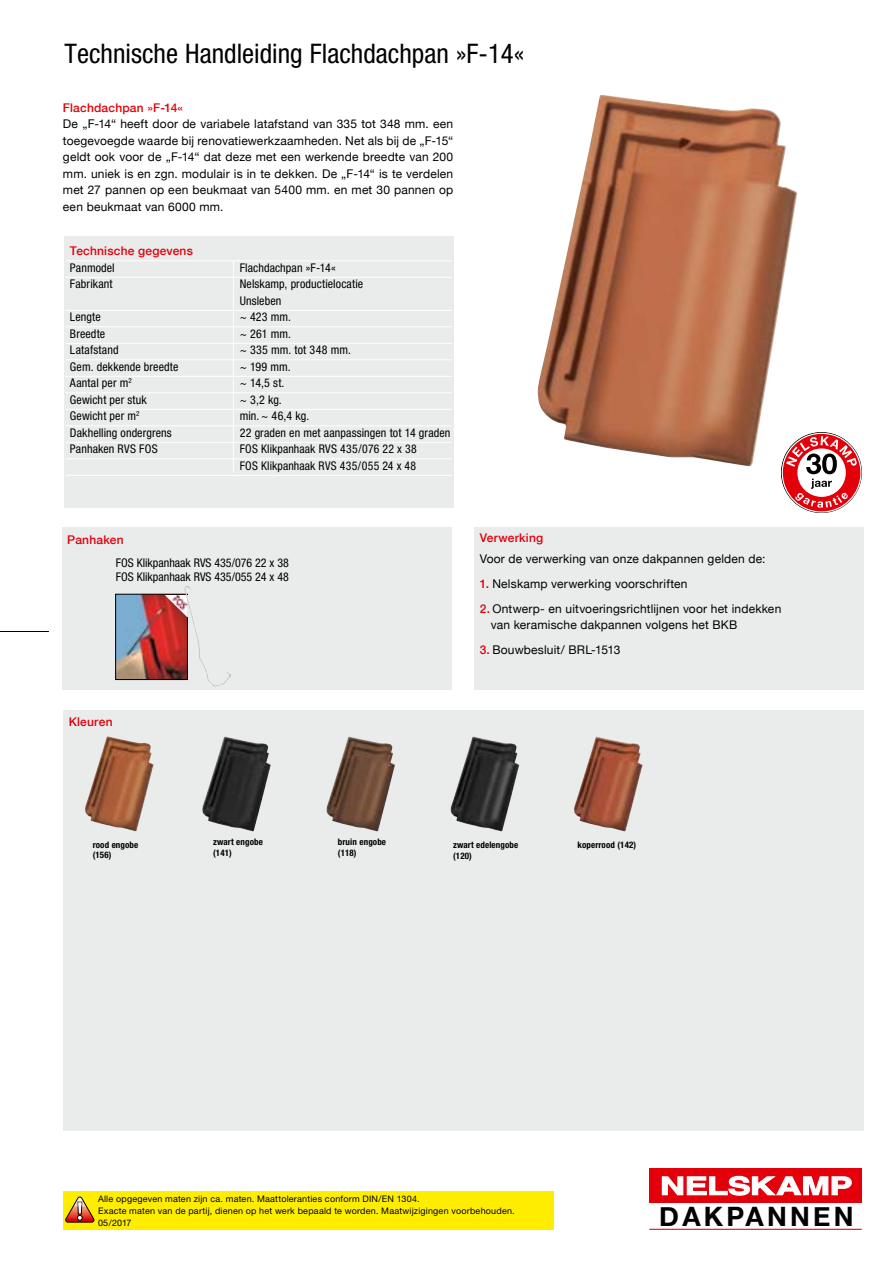
<style>
.page{position:relative;width:893px;height:1263px;background:#fff}
.page>*{position:absolute;margin:0;border:0;box-sizing:border-box;transform-origin:0 0}
.t1{font:condensed 27px "Helvetica Neue";color:#000}
.t2{font:700 26.7px "Helvetica Neue";letter-spacing:.12em;color:#000}
.t3{font:12px/16.5px "Helvetica Neue";letter-spacing:.015em;color:#000}
.t4{font:condensed 12px/16.5px "Helvetica Neue";letter-spacing:.01em;color:#000}
.t5{font:500 12px "Helvetica Neue";letter-spacing:.015em;color:#e3000b}
.t6{font:9px/12px "Helvetica Neue";letter-spacing:.02em;color:#000}
.t7{font:700 condensed 9px/10.8px "Helvetica Neue";letter-spacing:.01em;color:#000}
.s1{font-weight:500;color:#e3000b}
</style>
<div class="page">
<div style="left:63px;top:1192px;width:491px;height:38px;background:#ffed00"></div>
<svg style="left:65px;top:1196px;width:29px;height:26px"></svg>
<div style="left:64px;top:237px;width:390px;height:271px;background:#eaebeb"></div>
<div style="left:63px;top:710px;width:800px;height:421px;background:#eaebeb"></div>
<div style="left:63px;top:527px;width:389px;height:163px;background:#eaebeb"></div>
<div style="left:474px;top:527px;width:389px;height:163px;background:#eaebeb"></div>
<hr style="left:649px;top:1229px;width:213px;height:1px;background:#e3000b">
<div style="left:649px;top:1169px;width:213px;height:34px;background:#e3000b"></div>
<svg style="left:661px;top:1175px;width:191px;height:21px"></svg>
<svg style="left:783px;top:434px;width:77px;height:77px"></svg>
<hr style="left:0;top:631px;width:49px;height:1px;background:#000">
<hr style="left:66px;top:260px;width:386px;height:1px;background:#fff">
<hr style="left:66px;top:277px;width:386px;height:1px;background:#fff">
<hr style="left:66px;top:310px;width:386px;height:1px;background:#fff">
<hr style="left:66px;top:326px;width:386px;height:1px;background:#fff">
<hr style="left:66px;top:343px;width:386px;height:1px;background:#fff">
<hr style="left:66px;top:359px;width:386px;height:1px;background:#fff">
<hr style="left:66px;top:376px;width:386px;height:1px;background:#fff">
<hr style="left:66px;top:392px;width:386px;height:1px;background:#fff">
<hr style="left:66px;top:409px;width:386px;height:1px;background:#fff">
<hr style="left:66px;top:425px;width:386px;height:1px;background:#fff">
<hr style="left:66px;top:442px;width:386px;height:1px;background:#fff">
<hr style="left:66px;top:458px;width:386px;height:1px;background:#fff">
<hr style="left:66px;top:475px;width:386px;height:1px;background:#fff">
<img style="left:117px;top:596px;width:68px;height:82px">
<div style="left:115px;top:594px;width:73px;height:86px;border:1px solid #000"></div>
<img style="left:165px;top:595px;width:20px;height:22px">
<img style="left:185px;top:586px;width:46px;height:100px">
<hr style="left:233px;top:260px;width:1px;height:212px;background:#fff">
<img style="left:538px;top:95px;width:260px;height:372px">
<img style="left:326px;top:736px;width:69px;height:95px">
<img style="left:85px;top:736px;width:69px;height:95px">
<img style="left:451px;top:736px;width:68px;height:95px">
<img style="left:574px;top:736px;width:69px;height:95px">
<img style="left:202px;top:736px;width:69px;height:95px">
<h1 class="t1" style="left:65px;top:38px;width:461px">Technische Handleiding Flachdachpan »F-14«</h1>
<p class="t5" style="left:63px;top:100px;width:122px">Flachdachpan »F-14«</p>
<p class="t3" style="left:63px;top:116px;width:392px;text-align:justify">De „F-14“ heeft door de variabele latafstand van 335 tot 348 mm. een toegevoegde waarde bij renovatiewerkzaamheden. Net als bij de „F-15“ geldt ook voor de „F-14“ dat deze met een werkende breedte van 200 mm. uniek is en zgn. modulair is in te dekken. De „F-14“ is te verdelen met 27 pannen op een beukmaat van 5400 mm. en met 30 pannen op een beukmaat van 6000 mm.</p>
<p class="t5" style="left:70px;top:244px;width:124px">Technische gegevens</p>
<p class="t4" style="left:70px;top:259px;width:46px">Panmodel</p>
<p class="t4" style="left:240px;top:259px;width:98px">Flachdachpan »F-14«</p>
<p class="t4" style="left:70px;top:276px;width:44px">Fabrikant</p>
<p class="t4" style="left:240px;top:276px;width:125px">Nelskamp, productielocatie<br>Unsleben</p>
<p class="t4" style="left:70px;top:309px;width:32px">Lengte</p>
<p class="t4" style="left:240px;top:309px;width:53px">~ 423 mm.</p>
<p class="t4" style="left:70px;top:325px;width:37px">Breedte</p>
<p class="t4" style="left:240px;top:325px;width:53px">~ 261 mm.</p>
<p class="t4" style="left:70px;top:342px;width:50px">Latafstand</p>
<p class="t4" style="left:240px;top:342px;width:113px">~ 335 mm. tot 348 mm.</p>
<p class="t4" style="left:70px;top:358px;width:110px">Gem. dekkende breedte</p>
<p class="t4" style="left:240px;top:358px;width:52px">~ 199 mm.</p>
<p class="t4" style="left:70px;top:375px;width:63px">Aantal per m<sup>2</sup></p>
<p class="t4" style="left:240px;top:375px;width:46px">~ 14,5 st.</p>
<p class="t4" style="left:70px;top:391px;width:78px">Gewicht per stuk</p>
<p class="t4" style="left:240px;top:391px;width:44px">~ 3,2 kg.</p>
<p class="t4" style="left:70px;top:408px;width:71px">Gewicht per m<sup>2</sup></p>
<p class="t4" style="left:240px;top:408px;width:71px">min. ~ 46,4 kg.</p>
<p class="t4" style="left:70px;top:424px;width:103px">Dakhelling ondergrens</p>
<p class="t4" style="left:240px;top:424px;width:212px">22 graden en met aanpassingen tot 14 graden</p>
<p class="t4" style="left:70px;top:441px;width:89px">Panhaken RVS FOS</p>
<p class="t4" style="left:240px;top:441px;width:178px">FOS Klikpanhaak RVS 435/076 22 x 38<br>FOS Klikpanhaak RVS 435/055 24 x 48</p>
<p class="t5" style="left:67px;top:532px;width:58px">Panhaken</p>
<p class="t5" style="left:480px;top:530px;width:65px">Verwerking</p>
<p class="t3" style="left:480px;top:550px;width:287px">Voor de verwerking van onze dakpannen gelden de:</p>
<p class="t3" style="left:480px;top:575px;width:209px"><span class="s1">1.</span> Nelskamp verwerking voorschriften</p>
<p class="t3" style="left:491px;top:600px;width:292px;text-indent:-11px"><span class="s1">2.</span> Ontwerp- en uitvoeringsrichtlijnen voor het indekken van keramische dakpannen volgens het BKB</p>
<p class="t3" style="left:480px;top:641px;width:142px"><span class="s1">3.</span> Bouwbesluit/ BRL-1513</p>
<p class="t4" style="left:116px;top:556px;width:175px;line-height:13.5px">FOS Klikpanhaak RVS 435/076 22 x 38<br>FOS Klikpanhaak RVS 435/055 24 x 48</p>
<p class="t5" style="left:69px;top:714px;width:45px">Kleuren</p>
<p class="t7" style="left:338px;top:836px;width:50px">bruin engobe (118)</p>
<p class="t7" style="left:213px;top:836px;width:51px">zwart engobe (141)</p>
<p class="t7" style="left:93px;top:839px;width:47px">rood engobe (156)</p>
<p class="t7" style="left:453px;top:839px;width:67px">zwart edelengobe (120)</p>
<p class="t7" style="left:578px;top:839px;width:60px">koperrood (142)</p>
<p class="t6" style="left:98px;top:1193px;width:418px">Alle opgegeven maten zijn ca. maten. Maattoleranties conform DIN/EN 1304.<br>Exacte maten van de partij, dienen op het werk bepaald te worden. Maatwijzigingen voorbehouden.<br>05/2017</p>
<h2 class="t2" style="left:659px;top:1200px;width:196px">DAKPANNEN</h2>
</div>
